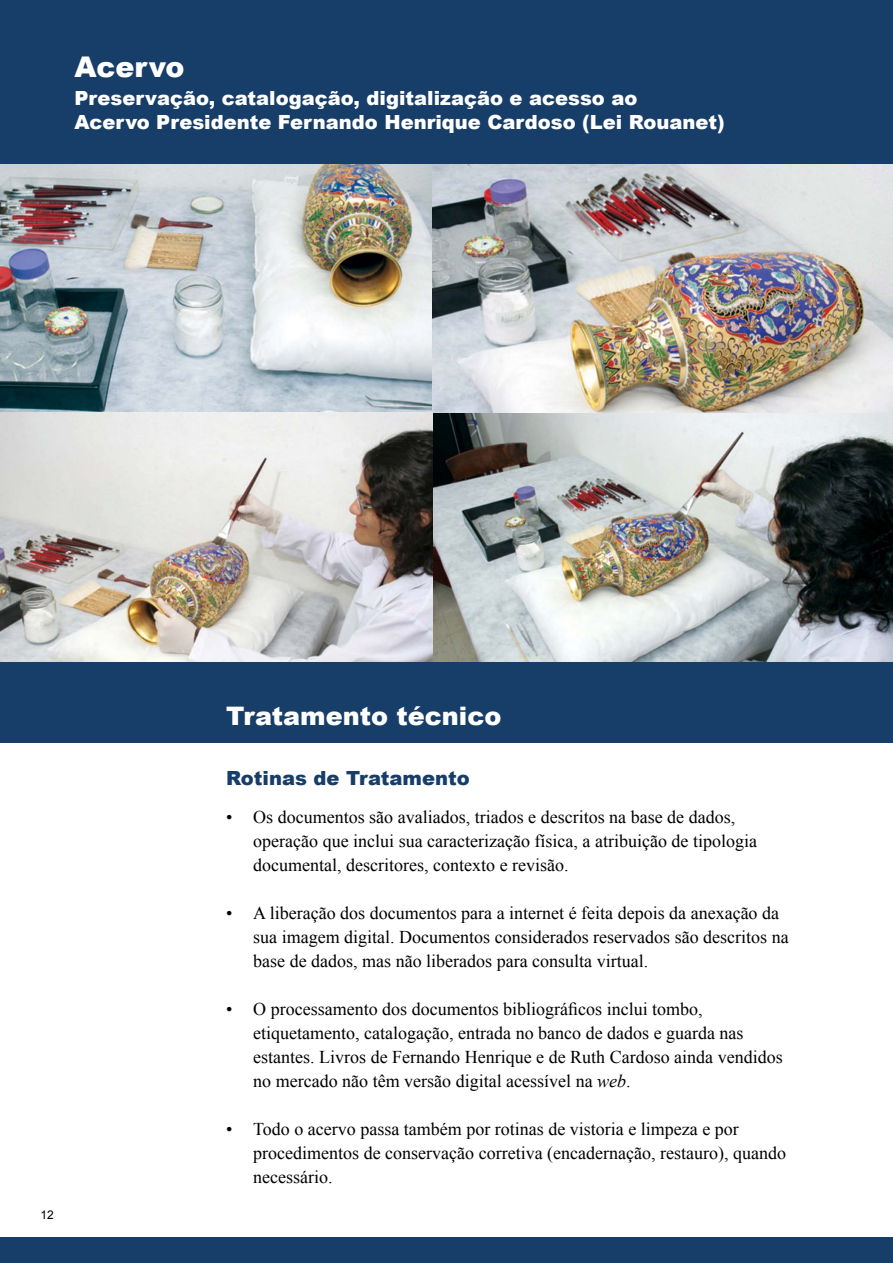
<style>
.page{position:relative;width:893px;height:1263px;background:#fff}
.page>*{position:absolute;margin:0;border:0;box-sizing:border-box;transform-origin:0 0}
.t1{font:900 28.5px "Arial";color:#fff}
.t2{font:900 25.5px "Arial";color:#fff}
.t3{font:900 19.5px/24px "Arial";color:#fff}
.t4{font:900 19.5px "Arial";color:#173d69}
.t5{font:18px/24px "Times New Roman";color:#000}
.t6{font:12px "Arial";color:#000}
.s1{font-style:italic}
</style>
<div class="page">
<div style="left:0;top:0;width:893px;height:164px;background:#173d69"></div>
<div style="left:0;top:1237px;width:893px;height:26px;background:#173d69"></div>
<div style="left:0;top:654px;width:893px;height:89px;background:#173d69"></div>
<img style="left:0;top:164px;width:893px;height:497px">
<h1 class="t1" style="left:74px;top:46px;width:112px">Acervo</h1>
<p class="t3" style="left:74px;top:86px;width:652px">Preservação, catalogação, digitalização e acesso ao<br>Acervo Presidente Fernando Henrique Cardoso (Lei Rouanet)</p>
<p class="t6" style="left:41px;top:1206px;width:15px">12</p>
<h2 class="t2" style="left:226px;top:697px;width:277px">Tratamento técnico</h2>
<p class="t4" style="left:226px;top:764px;width:245px">Rotinas de Tratamento</p>
<p class="t5" style="left:253px;top:805px;width:505px;text-indent:-27px">• Os documentos são avaliados, triados e descritos na base de dados, operação que inclui sua caracterização física, a atribuição de tipologia documental, descritores, contexto e revisão.</p>
<p class="t5" style="left:253px;top:901px;width:537px;text-indent:-27px">• A liberação dos documentos para a internet é feita depois da anexação da sua imagem digital. Documentos considerados reservados são descritos na base de dados, mas não liberados para consulta virtual.</p>
<p class="t5" style="left:253px;top:997px;width:531px;text-indent:-27px">• O processamento dos documentos bibliográficos inclui tombo, etiquetamento, catalogação, entrada no banco de dados e guarda nas estantes. Livros de Fernando Henrique e de Ruth Cardoso ainda vendidos no mercado não têm versão digital acessível na <span class="s1">web</span>.</p>
<p class="t5" style="left:253px;top:1117px;width:534px;text-indent:-27px">• Todo o acervo passa também por rotinas de vistoria e limpeza e por procedimentos de conservação corretiva (encadernação, restauro), quando necessário.</p>
</div>
